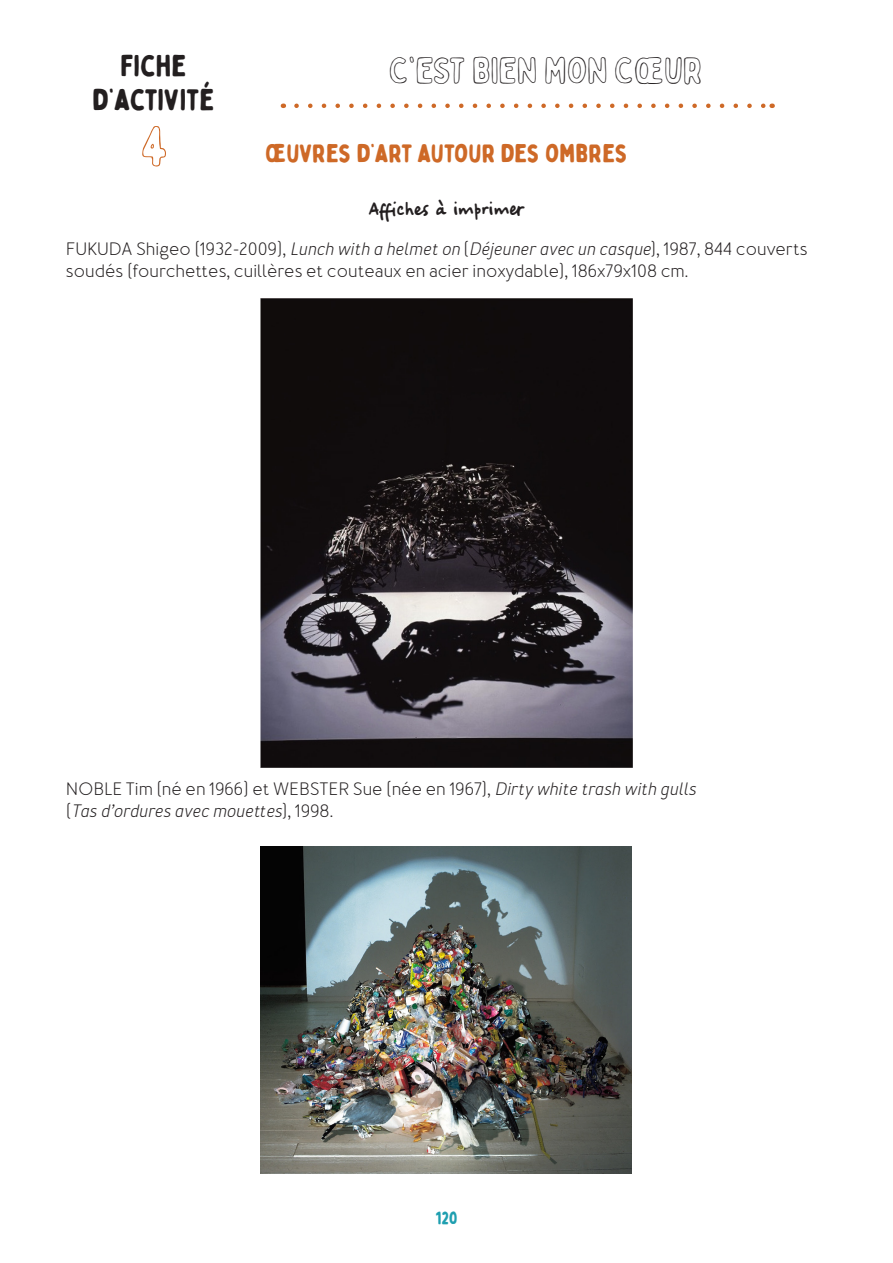
<style>
.page{position:relative;width:893px;height:1263px;background:#fff}
.page>*{position:absolute;margin:0;border:0;box-sizing:border-box;transform-origin:0 0}
.t1{font:54px "Bobby Jones Soft Outline";color:#ce6927}
.t2{font:36px "Bobby Jones Soft Outline";color:#231f20}
.t3{font:30px "Bobby Jones Soft";color:#231f20}
.t4{font:25.5px "Bobby Jones Soft";color:#ce6927}
.t5{font:18px/21.6px "Merlo Round";color:#231f20}
.t6{font:italic 18px "Merlo Round";color:#231f20}
.t7{font:18px "Be Cool";color:#231f20}
.t8{font:18px "Bobby Jones Soft";color:#1f9fb0}
.s1{font-style:italic}
.s2{font-style:normal}
</style>
<div class="page">
<svg style="left:296px;top:104px;width:469px;height:4px"></svg>
<img style="left:260px;top:298px;width:373px;height:470px">
<img style="left:260px;top:846px;width:372px;height:328px">
<p class="t3" style="left:121px;top:47px;width:68px">FICHE</p>
<p class="t3" style="left:93px;top:81px;width:123px">D’ACTIVITÉ</p>
<p class="t1" style="left:140px;top:110px;width:30px">4</p>
<p class="t2" style="left:389px;top:46px;width:315px">C’EST BIEN MON CŒUR</p>
<p class="t4" style="left:265px;top:137px;width:364px">ŒUVRES D’ART AUTOUR DES OMBRES</p>
<p class="t7" style="left:368px;top:198px;width:158px">Affiches à imprimer</p>
<p class="t5" style="left:66px;top:239px;width:743px">FUKUDA Shigeo (1932-2009), <span class="s1">Lunch with a helmet on</span> (<span class="s1">Déjeuner avec un casque</span>), 1987, 844 couverts soudés (fourchettes, cuillères et couteaux en acier inoxydable), 186x79x108 cm.</p>
<p class="t5" style="left:66px;top:779px;width:632px">NOBLE Tim (né en 1966) et WEBSTER Sue (née en 1967), <span class="s1">Dirty white trash with gulls</span></p>
<p class="t6" style="left:66px;top:800px;width:269px"><span class="s2">(</span>Tas d’ordures avec mouettes<span class="s2">), 1998.</span></p>
<p class="t8" style="left:435px;top:1207px;width:24px">120</p>
</div>
